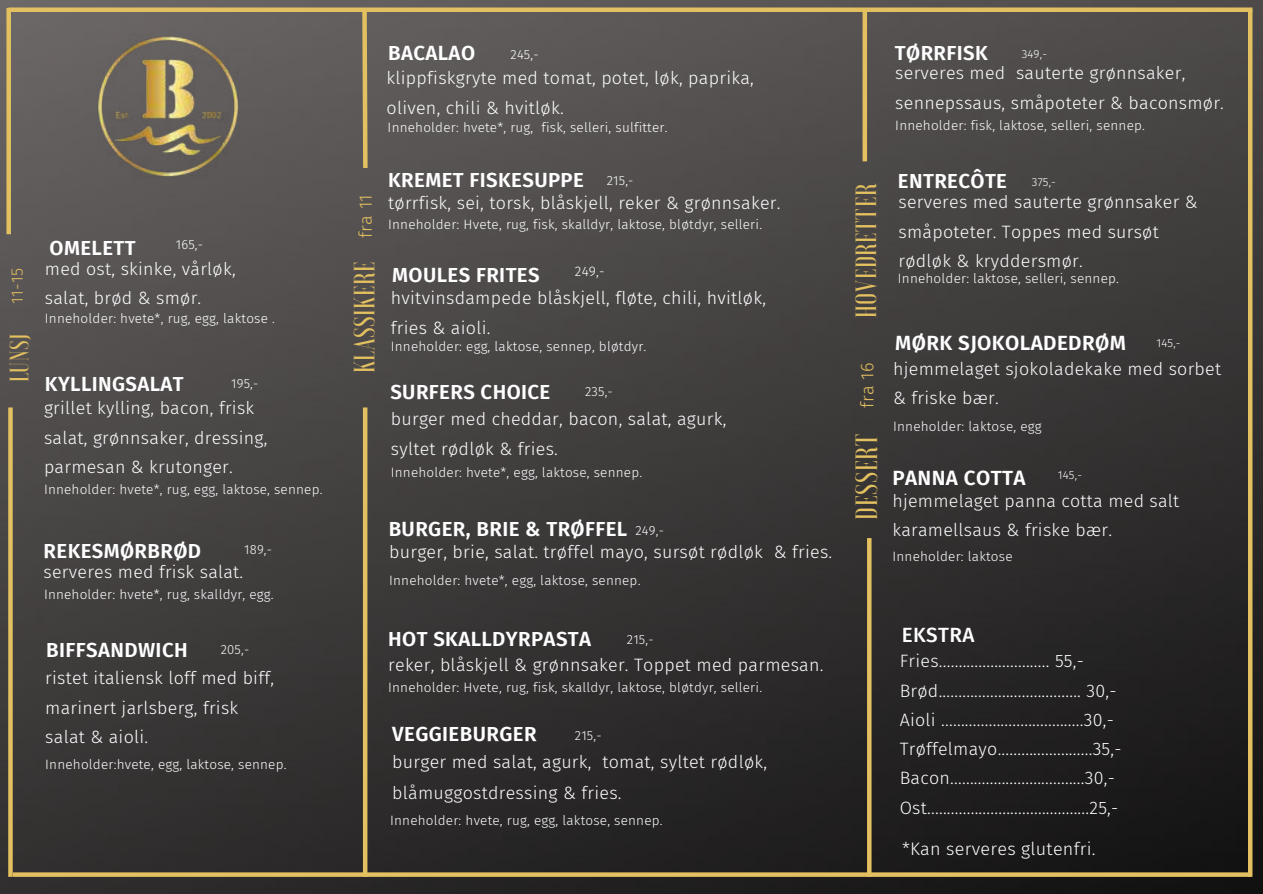
<style>
.page{position:relative;width:1263px;height:894px;background:#fff}
.page>*{position:absolute;margin:0;border:0;box-sizing:border-box;transform-origin:0 0}
.t1{font:500 30.75px "Voga";letter-spacing:.02em;color:#e3c060}
.t2{font:500 29.25px "Voga";letter-spacing:.02em;color:#e3c060}
.t3{font:500 26.55px "Voga";letter-spacing:.02em;color:#e3c060}
.t4{font:600 20.55px "Fira Sans";letter-spacing:.02em;color:#fff}
.t5{font:500 20.55px "Fira Sans";letter-spacing:.02em;color:#fff}
.t6{font:600 20.4px "Fira Sans";letter-spacing:.02em;color:#fff}
.t7{font:300 18.15px "Fira Sans";letter-spacing:.015em;color:#e3c060}
.t8{font:300 18px "Fira Sans";letter-spacing:.015em;color:#fff}
.t9{font:300 17.85px/29.2px "Fira Sans";letter-spacing:.015em;color:#fff}
.t10{font:300 16.5px "Fira Sans";color:#e3c060}
.t11{font:300 13.65px "Fira Sans";color:#fff}
.t12{font:300 13.5px "Fira Sans";letter-spacing:.015em;color:#fff}
.t13{font:300 13.05px "Fira Sans";letter-spacing:.015em;color:#fff}
.t14{font:300 11.55px "Fira Sans";letter-spacing:.015em;color:#fff}
.s1{font-weight:300;font-size:13.05px}
</style>
<div class="page">
<img style="left:0;top:0;width:1263px;height:893px">
<div style="left:8px;top:407px;width:5px;height:469px;background:#e3c060"></div>
<hr style="left:363px;top:407px;width:4px;height:469px;background:#e3c060">
<hr style="left:1248px;top:10px;width:4px;height:866px;background:#e3c060">
<svg style="left:13px;top:872px;width:1235px;height:4px;background:#d0b059"></svg>
<hr style="left:867px;top:538px;width:4px;height:338px;background:#e3c060">
<div style="left:862px;top:12px;width:5px;height:149px;background:#e3c060"></div>
<div style="left:8px;top:7px;width:1244px;height:5px;background:#e3c060"></div>
<div style="left:6px;top:8px;width:5px;height:226px;background:#e3c060"></div>
<svg style="left:360px;top:7px;width:10px;height:165px;background:#9a885c"></svg>
<img style="left:96px;top:33px;width:145px;height:145px">
<p class="t10" style="left:7px;top:304px;width:38px;rotate:-90deg">11-15</p>
<h3 class="t3" style="left:6px;top:382px;width:50px;rotate:-90deg">LUNSJ</h3>
<p class="t13" style="left:176px;top:237px;width:29px">165,-</p>
<p class="t6" style="left:50px;top:236px;width:88px">OMELETT</p>
<p class="t9" style="left:45px;top:254px;width:192px">med ost, skinke, vårløk,</p>
<p class="t9" style="left:45px;top:283px;width:158px">salat, brød &amp; smør.</p>
<p class="t12" style="left:45px;top:310px;width:231px">Inneholder: hvete*, rug, egg, laktose .</p>
<p class="t6" style="left:45px;top:371px;width:140px">KYLLINGSALAT</p>
<p class="t9" style="left:44px;top:393px;width:225px">grillet kylling, bacon, frisk salat, grønnsaker, dressing, parmesan &amp; krutonger.</p>
<p class="t13" style="left:231px;top:376px;width:29px">195,-</p>
<p class="t12" style="left:44px;top:481px;width:280px">Inneholder: hvete*, rug, egg, laktose, sennep.</p>
<p class="t6" style="left:44px;top:538px;width:159px">REKESMØRBRØD</p>
<p class="t9" style="left:44px;top:557px;width:201px">serveres med frisk salat.</p>
<p class="t13" style="left:244px;top:541px;width:29px">189,-</p>
<p class="t12" style="left:44px;top:586px;width:231px">Inneholder: hvete*, rug, skalldyr, egg.</p>
<p class="t6" style="left:46px;top:637px;width:143px">BIFFSANDWICH</p>
<p class="t9" style="left:45px;top:663px;width:230px">ristet italiensk loff med biff, marinert jarlsberg, frisk salat &amp; aioli.</p>
<p class="t13" style="left:221px;top:641px;width:30px">205,-</p>
<p class="t12" style="left:45px;top:756px;width:243px">Inneholder:hvete, egg, laktose, sennep.</p>
<p class="t6" style="left:388px;top:41px;width:88px">BACALAO</p>
<p class="t9" style="left:386px;top:63px;width:369px;line-height:30.3px">klippfiskgryte med tomat, potet, løk, paprika, oliven, chili &amp; hvitløk.</p>
<p class="t13" style="left:511px;top:47px;width:30px">245,-</p>
<p class="t12" style="left:388px;top:119px;width:281px">Inneholder: hvete*, rug, fisk, selleri, sulfitter.</p>
<p class="t7" style="left:355px;top:238px;width:45px;rotate:-90deg">fra 11</p>
<h2 class="t2" style="left:350px;top:373px;width:113px;rotate:-90deg">KLASSIKERE</h2>
<p class="t6" style="left:388px;top:167px;width:247px">KREMET FISKESUPPE <span class="s1">215,-</span></p>
<p class="t9" style="left:388px;top:189px;width:394px">tørrfisk, sei, torsk, blåskjell, reker &amp; grønnsaker.</p>
<p class="t12" style="left:388px;top:217px;width:375px">Inneholder: Hvete, rug, fisk, skalldyr, laktose, bløtdyr, selleri.</p>
<p class="t11" style="left:575px;top:263px;width:31px">249,-</p>
<p class="t6" style="left:392px;top:262px;width:149px">MOULES FRITES</p>
<p class="t9" style="left:391px;top:282px;width:377px;line-height:30.3px">hvitvinsdampede blåskjell, fløte, chili, hvitløk, fries &amp; aioli.</p>
<p class="t12" style="left:391px;top:338px;width:257px">Inneholder: egg, laktose, sennep, bløtdyr.</p>
<p class="t6" style="left:390px;top:379px;width:162px">SURFERS CHOICE</p>
<p class="t13" style="left:585px;top:384px;width:29px">235,-</p>
<p class="t9" style="left:391px;top:403px;width:337px;line-height:30.3px">burger med cheddar, bacon, salat, agurk, syltet rødløk &amp; fries.</p>
<p class="t12" style="left:391px;top:464px;width:253px">Inneholder: hvete*, egg, laktose, sennep.</p>
<p class="t6" style="left:389px;top:516px;width:240px">BURGER, BRIE &amp; TRØFFEL</p>
<p class="t12" style="left:389px;top:572px;width:253px">Inneholder: hvete*, egg, laktose, sennep.</p>
<p class="t13" style="left:635px;top:522px;width:30px">249,-</p>
<p class="t9" style="left:389px;top:537px;width:445px">burger, brie, salat. trøffel mayo, sursøt rødløk &amp; fries.</p>
<p class="t6" style="left:388px;top:626px;width:204px">HOT SKALLDYRPASTA</p>
<p class="t12" style="left:388px;top:679px;width:375px">Inneholder: Hvete, rug, fisk, skalldyr, laktose, bløtdyr, selleri.</p>
<p class="t13" style="left:627px;top:631px;width:28px">215,-</p>
<p class="t9" style="left:388px;top:650px;width:437px">reker, blåskjell &amp; grønnsaker. Toppet med parmesan.</p>
<p class="t6" style="left:392px;top:722px;width:146px">VEGGIEBURGER</p>
<p class="t13" style="left:575px;top:728px;width:28px">215,-</p>
<p class="t9" style="left:392px;top:747px;width:376px;line-height:30.3px">burger med salat, agurk, tomat, syltet rødløk, blåmuggostdressing &amp; fries.</p>
<p class="t12" style="left:390px;top:811px;width:274px">Inneholder: hvete, rug, egg, laktose, sennep.</p>
<h2 class="t2" style="left:851px;top:318px;width:135px;rotate:-90deg">HOVEDRETTER</h2>
<p class="t7" style="left:857px;top:408px;width:47px;rotate:-90deg">fra 16</p>
<h1 class="t1" style="left:851px;top:519px;width:87px;rotate:-90deg">DESSERT</h1>
<p class="t6" style="left:895px;top:41px;width:94px">TØRRFISK</p>
<p class="t9" style="left:895px;top:59px;width:330px">serveres med sauterte grønnsaker, sennepssaus, småpoteter &amp; baconsmør.</p>
<p class="t14" style="left:1022px;top:47px;width:27px">349,-</p>
<p class="t12" style="left:895px;top:118px;width:251px">Inneholder: fisk, laktose, selleri, sennep.</p>
<p class="t6" style="left:898px;top:169px;width:111px">ENTRECÔTE</p>
<p class="t9" style="left:898px;top:187px;width:301px">serveres med sauterte grønnsaker &amp; småpoteter. Toppes med sursøt rødløk &amp; kryddersmør.</p>
<p class="t14" style="left:1032px;top:175px;width:26px">375,-</p>
<p class="t12" style="left:898px;top:270px;width:223px">Inneholder: laktose, selleri, sennep.</p>
<p class="t4" style="left:895px;top:330px;width:232px">MØRK SJOKOLADEDRØM</p>
<p class="t14" style="left:1156px;top:336px;width:26px">145,-</p>
<p class="t9" style="left:893px;top:354px;width:329px">hjemmelaget sjokoladekake med sorbet &amp; friske bær.</p>
<p class="t12" style="left:893px;top:418px;width:150px">Inneholder: laktose, egg</p>
<p class="t4" style="left:892px;top:465px;width:135px">PANNA COTTA</p>
<p class="t14" style="left:1058px;top:468px;width:26px">145,-</p>
<p class="t9" style="left:892px;top:486px;width:289px">hjemmelaget panna cotta med salt karamellsaus &amp; friske bær.</p>
<p class="t12" style="left:892px;top:548px;width:122px">Inneholder: laktose</p>
<p class="t5" style="left:902px;top:622px;width:74px">EKSTRA</p>
<p class="t9" style="left:900px;top:646px;width:224px">Fries............................ 55,- Brød.................................... 30,- Aioli ....................................30,- Trøffelmayo........................35,- Bacon..................................30,- Ost.........................................25,-</p>
<p class="t8" style="left:902px;top:837px;width:195px">*Kan serveres glutenfri.</p>
</div>
